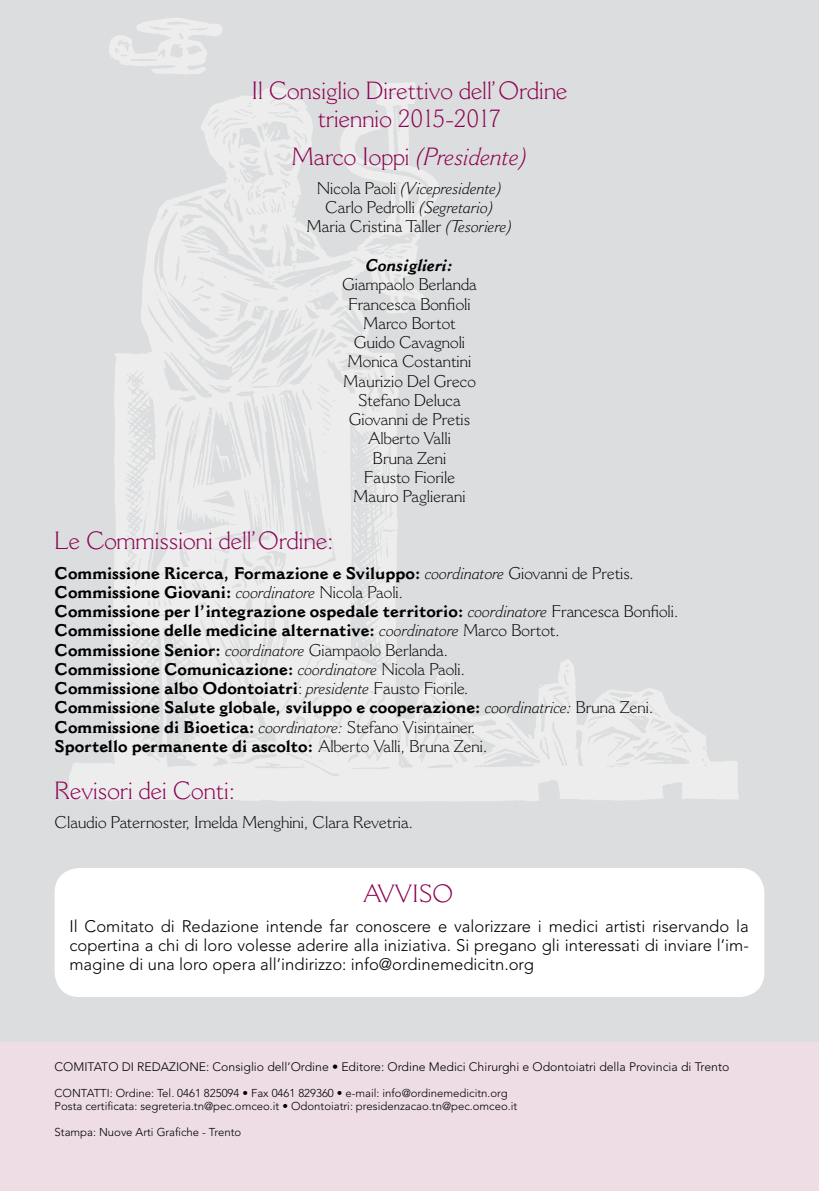
<style>
.page{position:relative;width:819px;height:1191px;background:#dcddde}
.page>*{position:absolute;margin:0;border:0;box-sizing:border-box;transform-origin:0 0}
.t1{font:300 24.5px/28px "Cantoria";color:#8c0052;text-align:center}
.t2{font:italic 300 24.5px "Cantoria";color:#8c0052}
.t3{font:700 16.62px/19.2px "Cantoria";color:#000}
.t4{font:300 16.62px/19.2px "Cantoria";color:#000;text-align:center}
.t5{font:300 16.62px/19.2px "Avenir";color:#000;text-align:justify}
.t6{font:italic 700 16.62px "Cantoria";color:#000}
.t7{font:300 12.25px "Avenir";color:#000}
.t8{font:300 11.38px/13.1px "Avenir";color:#000}
.s1{font-style:normal}
.s2{font-style:italic}
.s3{font-weight:300;font-style:italic}
.s4{font-weight:300}
</style>
<div class="page">
<img style="left:69px;top:18px;width:670px;height:783px">
<div style="left:55px;top:868px;width:709px;height:129px;background:#fff;border-radius:25px"></div>
<div style="left:0;top:1043px;width:819px;height:148px;background:#efdde5"></div>
<h1 class="t1" style="left:251px;top:76px;width:317px">Il Consiglio Direttivo dell’Ordine triennio 2015-2017</h1>
<h1 class="t2" style="left:291px;top:142px;width:237px"><span class="s1">Marco Ioppi</span> (Presidente)</h1>
<p class="t4" style="left:306px;top:178px;width:207px">Nicola Paoli <span class="s2">(Vicepresidente)<br></span>Carlo Pedrolli <span class="s2">(Segretario)<br></span>Maria Cristina Taller <span class="s2">(Tesoriere)</span></p>
<p class="t6" style="left:366px;top:255px;width:89px">Consiglieri:</p>
<p class="t4" style="left:342px;top:275px;width:136px">Giampaolo Berlanda<br>Francesca Bonfioli<br>Marco Bortot<br>Guido Cavagnoli<br>Monica Costantini<br>Maurizio Del Greco<br>Stefano Deluca<br>Giovanni de Pretis<br>Alberto Valli<br>Bruna Zeni<br>Fausto Fiorile<br>Mauro Paglierani</p>
<h1 class="t1" style="left:55px;top:526px;width:280px">Le Commissioni dell’Ordine:</h1>
<p class="t3" style="left:55px;top:563px;width:625px">Commissione Ricerca, Formazione e Sviluppo: <span class="s3">coordinatore</span> <span class="s4">Giovanni de Pretis.<br></span>Commissione Giovani: <span class="s3">coordinatore</span> <span class="s4">Nicola Paoli.<br></span>Commissione per l’integrazione ospedale territorio: <span class="s3">coordinatore</span> <span class="s4">Francesca Bonfioli.<br></span>Commissione delle medicine alternative: <span class="s3">coordinatore</span> <span class="s4">Marco Bortot.<br></span>Commissione Senior: <span class="s3">coordinatore</span> <span class="s4">Giampaolo Berlanda.<br></span>Commissione Comunicazione: <span class="s3">coordinatore</span> <span class="s4">Nicola Paoli.<br></span>Commissione albo Odontoiatri<span class="s4">:</span> <span class="s3">presidente</span> <span class="s4">Fausto Fiorile.<br></span>Commissione Salute globale, sviluppo e cooperazione: <span class="s3">coordinatrice:</span> <span class="s4">Bruna Zeni.<br></span>Commissione di Bioetica: <span class="s3">coordinatore:</span> <span class="s4">Stefano Visintainer.<br></span>Sportello permanente di ascolto: <span class="s4">Alberto Valli, Bruna Zeni.</span></p>
<h1 class="t1" style="left:55px;top:776px;width:182px">Revisori dei Conti:</h1>
<p class="t4" style="left:55px;top:812px;width:360px">Claudio Paternoster, Imelda Menghini, Clara Revetria.</p>
<h1 class="t1" style="left:363px;top:879px;width:92px">AVVISO</h1>
<p class="t5" style="left:69px;top:916px;width:681px">Il Comitato di Redazione intende far conoscere e valorizzare i medici artisti riservando la copertina a chi di loro volesse aderire alla iniziativa. Si pregano gli interessati di inviare l’im&shy;magine di una loro opera all’indirizzo: info@ordinemedicitn.org</p>
<p class="t7" style="left:55px;top:1059px;width:676px">COMITATO DI REDAZIONE: Consiglio dell’Ordine • Editore: Ordine Medici Chirurghi e Odontoiatri della Provincia di Trento</p>
<p class="t8" style="left:55px;top:1086px;width:464px">CONTATTI: Ordine: Tel. 0461 825094 • Fax 0461 829360 • e-mail: info@ordinemedicitn.org<br>Posta certificata: segreteria.tn@pec.omceo.it • Odontoiatri: presidenzacao.tn@pec.omceo.it</p>
<p class="t8" style="left:55px;top:1125px;width:188px">Stampa: Nuove Arti Grafiche - Trento</p>
</div>
